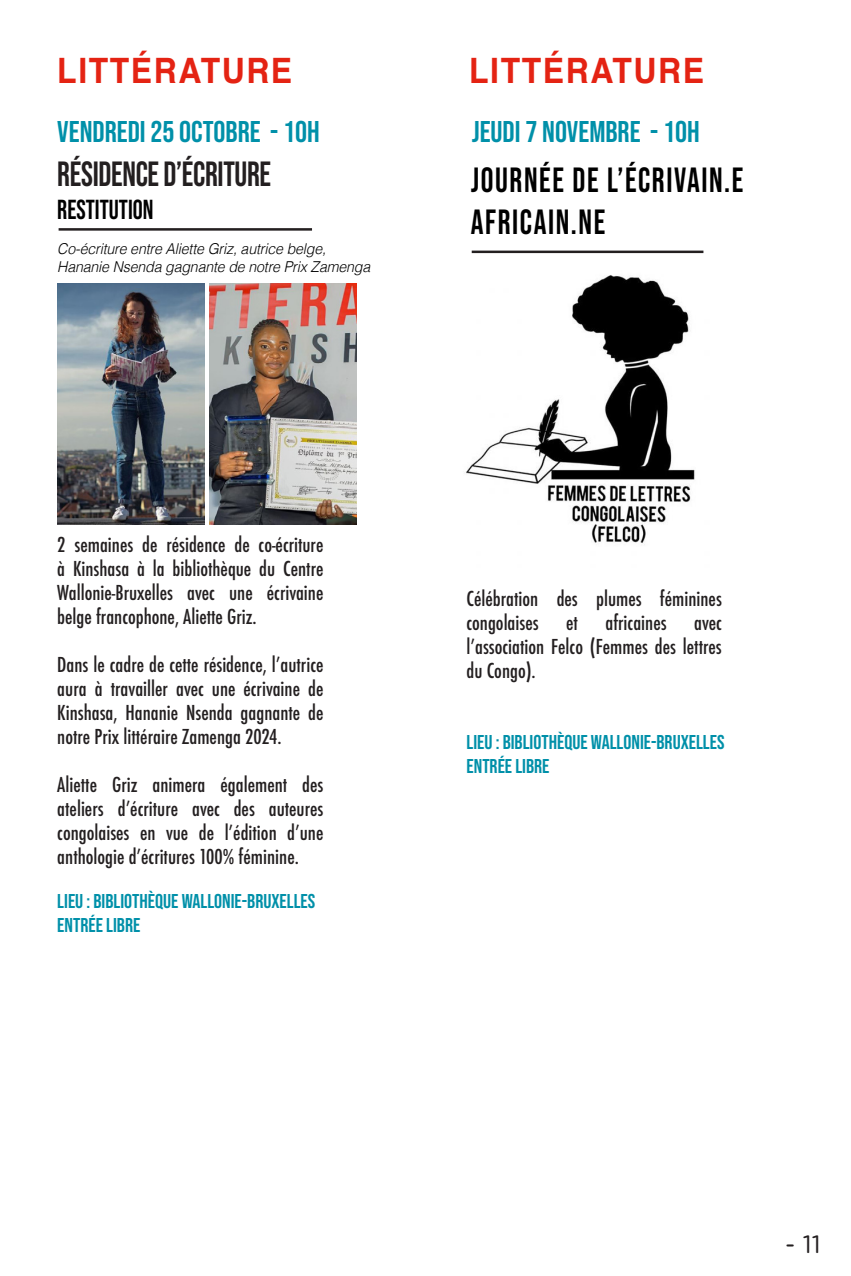
<style>
.page{position:relative;width:851px;height:1276px;background:#fff}
.page>*{position:absolute;margin:0;border:0;box-sizing:border-box;transform-origin:0 0}
.t1{font:35px/42px "Bebas Neue";letter-spacing:.05em;color:#000;scale:.91 1}
.t2{font:700 35px "Helvetica";letter-spacing:.05em;color:#e42313;scale:.91 1}
.t3{font:35px "Bebas Neue";letter-spacing:-.01em;color:#231f20;scale:.91 1}
.t4{font:30px "Bebas Neue";color:#0090a9}
.t5{font:27.5px "Bebas Neue";color:#000;scale:.91 1}
.t6{font:25px "Gotham Rounded";color:#231f20}
.t7{font:500 condensed 20px/24px "Futura";color:#231f20;text-align:justify}
.t8{font:20px "Bebas Neue";color:#0090a9}
.t9{font:italic 300 15px "Helvetica";letter-spacing:-.01em;color:#000;scale:.94 1}
</style>
<div class="page">
<img style="left:466px;top:275px;width:229px;height:270px">
<hr style="left:471px;top:251px;width:232px;height:2px;background:#231f20">
<hr style="left:59px;top:228px;width:253px;height:3px;background:#231f20">
<img style="left:57px;top:283px;width:147px;height:241px">
<img style="left:209px;top:283px;width:147px;height:241px">
<p class="t2" style="left:57px;top:49px;width:259px">LITTÉRATURE</p>
<p class="t2" style="left:469px;top:49px;width:259px">LITTÉRATURE</p>
<p class="t4" style="left:57px;top:114px;width:264px">VENDREDI 25 OCTOBRE - 10H</p>
<p class="t3" style="left:57px;top:154px;width:236px">RÉSIDENCE D’ÉCRITURE</p>
<p class="t5" style="left:57px;top:194px;width:107px">RESTITUTION</p>
<p class="t9" style="left:57px;top:236px;width:287px">Co-écriture entre Aliette Griz, autrice belge,</p>
<p class="t9" style="left:57px;top:254px;width:334px">Hananie Nsenda gagnante de notre Prix Zamenga</p>
<p class="t4" style="left:471px;top:114px;width:229px">JEUDI 7 NOVEMBRE - 10H</p>
<p class="t1" style="left:470px;top:159px;width:301px">JOURNÉE DE L’ÉCRIVAIN.E<br>AFRICAIN.NE</p>
<p class="t7" style="left:57px;top:533px;width:267px">2 semaines de résidence de co-écriture à Kinshasa à la bibliothèque du Centre Wallonie-Bruxelles avec une écrivaine belge francophone, Aliette Griz.</p>
<p class="t7" style="left:57px;top:653px;width:267px">Dans le cadre de cette résidence, l’autrice aura à travailler avec une écrivaine de Kinshasa, Hananie Nsenda gagnante de notre Prix littéraire Zamenga 2024.</p>
<p class="t7" style="left:57px;top:773px;width:267px">Aliette Griz animera également des ateliers d’écriture avec des auteures congolaises en vue de l’édition d’une anthologie d’écritures 100% féminine.</p>
<p class="t8" style="left:57px;top:889px;width:259px">LIEU : BIBLIOTHÈQUE WALLONIE-BRUXELLES</p>
<p class="t8" style="left:57px;top:913px;width:84px">ENTRÉE LIBRE</p>
<p class="t7" style="left:466px;top:587px;width:257px">Célébration des plumes féminines congolaises</p>
<p class="t7" style="left:566px;top:611px;width:13px">et</p>
<p class="t7" style="left:605px;top:611px;width:63px">africaines</p>
<p class="t7" style="left:466px;top:611px;width:257px;text-indent:227px">avec l’association Felco (Femmes des lettres du Congo).</p>
<p class="t8" style="left:466px;top:731px;width:259px">LIEU : BIBLIOTHÈQUE WALLONIE-BRUXELLES</p>
<p class="t8" style="left:466px;top:755px;width:84px">ENTRÉE LIBRE</p>
<p class="t6" style="left:785px;top:1227px;width:37px">- 11</p>
</div>
